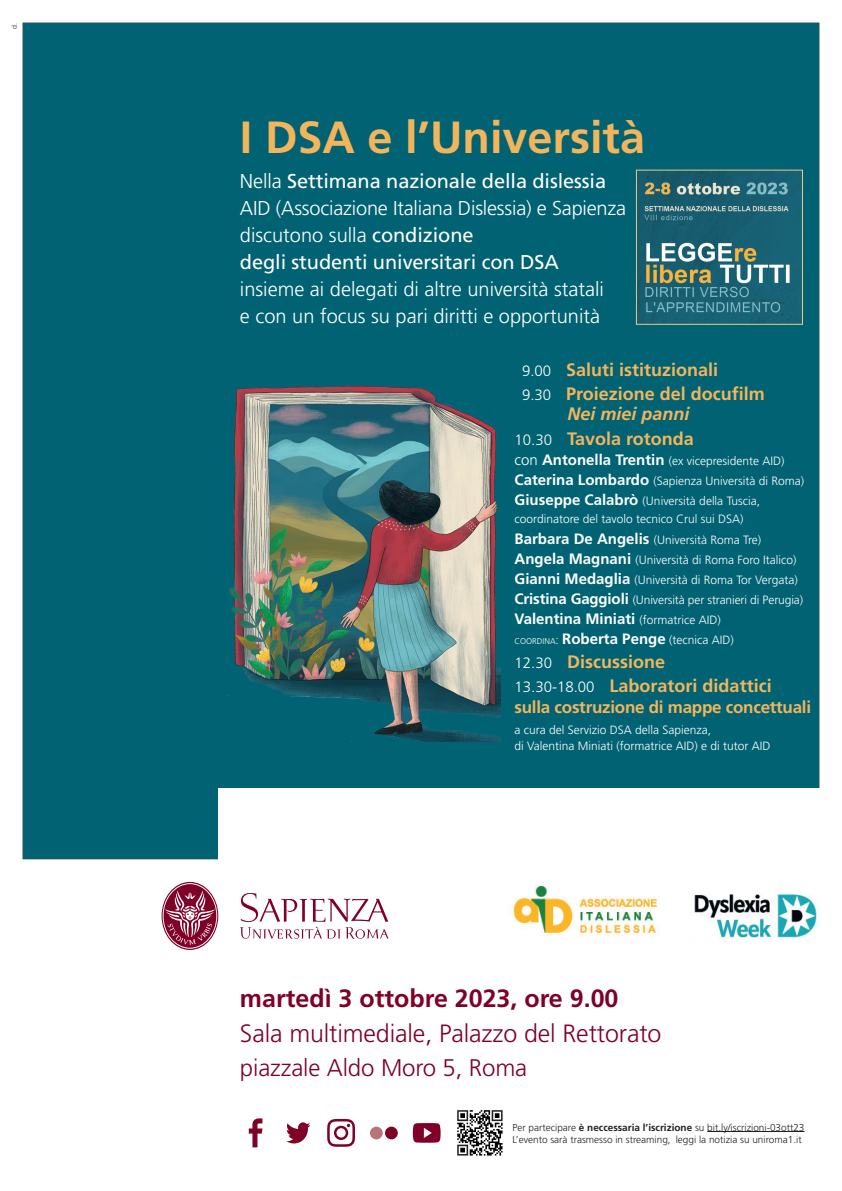
<style>
.page{position:relative;width:842px;height:1191px;background:#fff}
.page>*{position:absolute;margin:0;border:0;box-sizing:border-box;transform-origin:0 0}
.t1{font:700 45px "Frutiger LT Std";color:#f3b55c}
.t2{font:300 25px "Frutiger LT Std";letter-spacing:-.005em;color:#7f0128}
.t3{font:700 25px "Frutiger LT Std";color:#7f0128}
.t4{font:300 24px "Frutiger LT Std";letter-spacing:-.005em;color:#7f0128}
.t5{font:20px/27px "Frutiger LT Std";letter-spacing:-.005em;color:#fff}
.t6{font:300 20px/27px "Frutiger LT Std";color:#fff}
.t7{font:700 18px/24.3px "Frutiger LT Std";color:#f3b55c}
.t8{font:700 17px "Frutiger LT Std";letter-spacing:-.015em;color:#f3b55c}
.t9{font:700 15px "Frutiger LT Std";color:#fff}
.t10{font:300 12px/20px "Frutiger LT Std";color:#fff}
.t11{font:300 10px/12px "Frutiger LT Std";color:#231f20}
.t12{font:300 7px "Frutiger LT Std";color:#231f20}
.s1{font-weight:300}
.s2{font-weight:300;font-size:15px;color:#fff}
.s3{font-style:italic}
.s4{font-size:15px}
.s5{font-weight:700;font-size:15px}
.s6{font-weight:300;font-size:12px}
.s7{font-size:8.4px}
.s8{font-weight:700}
</style>
<div class="page">
<svg style="left:163px;top:883px;width:54px;height:65px"></svg>
<svg style="left:240px;top:893px;width:148px;height:46px"></svg>
<div style="left:23px;top:23px;width:796px;height:836px;background:#006272"></div>
<div style="left:218px;top:788px;width:624px;height:77px;background:#fff"></div>
<svg style="left:249px;top:1118px;width:13px;height:29px"></svg>
<svg style="left:286px;top:1122px;width:24px;height:21px"></svg>
<svg style="left:413px;top:1123px;width:28px;height:19px"></svg>
<div style="left:370px;top:1126px;width:13px;height:13px;background:#b87577;border-radius:50%"></div>
<div style="left:385px;top:1126px;width:13px;height:13px;background:#7f0128;border-radius:50%"></div>
<svg style="left:327px;top:1119px;width:28px;height:27px"></svg>
<hr style="left:707px;top:1131px;width:97px;height:1px;background:#231f20">
<svg style="left:457px;top:1110px;width:46px;height:45px"></svg>
<img style="left:227px;top:383px;width:273px;height:358px">
<img style="left:513px;top:884px;width:144px;height:51px">
<img style="left:694px;top:894px;width:123px;height:44px">
<img style="left:638px;top:172px;width:163px;height:151px">
<div style="left:636px;top:170px;width:167px;height:155px;border:1px solid #e8cb88"></div>
<p class="t12" style="left:10px;top:29px;width:7px;rotate:-90deg">d.</p>
<h1 class="t1" style="left:240px;top:111px;width:407px">I DSA e l’Università</h1>
<h3 class="t5" style="left:240px;top:168px;width:388px"><span class="s1">Nella</span> Settimana nazionale della dislessia <span class="s1">AID (Associazione Italiana Dislessia) e Sapienza discutono sulla</span> condizione<br>degli studenti universitari con DSA</h3>
<h3 class="t6" style="left:240px;top:276px;width:366px">insieme ai delegati di altre università statali e con un focus su pari diritti e opportunità</h3>
<h3 class="t7" style="left:522px;top:357px;width:244px"><span class="s2">9.00</span> Saluti istituzionali<br><span class="s2">9.30</span> Proiezione del docufilm</h3>
<h3 class="t7" style="left:514px;top:401px;width:181px;line-height:25.3px;text-align:right"><span class="s3">Nei miei panni<br></span><span class="s2">10.30</span> Tavola rotonda</h3>
<p class="t10" style="left:514px;top:451px;width:291px"><span class="s4">con</span> <span class="s5">Antonella Trentin</span> (ex vicepresidente AID)<br><span class="s5">Caterina Lombardo</span> (Sapienza Università di Roma)<br><span class="s5">Giuseppe Calabrò</span> (Università della Tuscia,</p>
<p class="t10" style="left:514px;top:509px;width:290px">coordinatore del tavolo tecnico Crul sui DSA)<br><span class="s5">Barbara De Angelis</span> (Università Roma Tre)<br><span class="s5">Angela Magnani</span> (Università di Roma Foro Italico)<br><span class="s5">Gianni Medaglia</span> (Università di Roma Tor Vergata)<br><span class="s5">Cristina Gaggioli</span> (Università per stranieri di Perugia)</p>
<p class="t9" style="left:514px;top:609px;width:208px">Valentina Miniati <span class="s6">(formatrice AID)</span></p>
<p class="t10" style="left:514px;top:629px;width:221px"><span class="s7">COORDINA</span>: <span class="s5">Roberta Penge</span> (tecnica AID)</p>
<h3 class="t7" style="left:514px;top:649px;width:259px"><span class="s2">12.30</span> Discussione<br><span class="s2">13.30-18.00</span> Laboratori didattici</h3>
<h3 class="t8" style="left:514px;top:697px;width:298px">sulla costruzione di mappe concettuali</h3>
<p class="t10" style="left:514px;top:722px;width:258px;line-height:16px">a cura del Servizio DSA della Sapienza,<br>di Valentina Miniati (formatrice AID) e di tutor AID</p>
<h2 class="t3" style="left:240px;top:984px;width:380px">martedì 3 ottobre 2023, ore 9.00</h2>
<h2 class="t2" style="left:240px;top:1018px;width:423px">Sala multimediale, Palazzo del Rettorato</h2>
<h3 class="t4" style="left:240px;top:1053px;width:289px">piazzale Aldo Moro 5, Roma</h3>
<p class="t11" style="left:512px;top:1121px;width:294px">Per partecipare <span class="s8">è neccessaria l’iscrizione</span> su bit.ly/iscrizioni-03ott23<br>L’evento sarà trasmesso in streaming, leggi la notizia su uniroma1.it</p>
</div>
